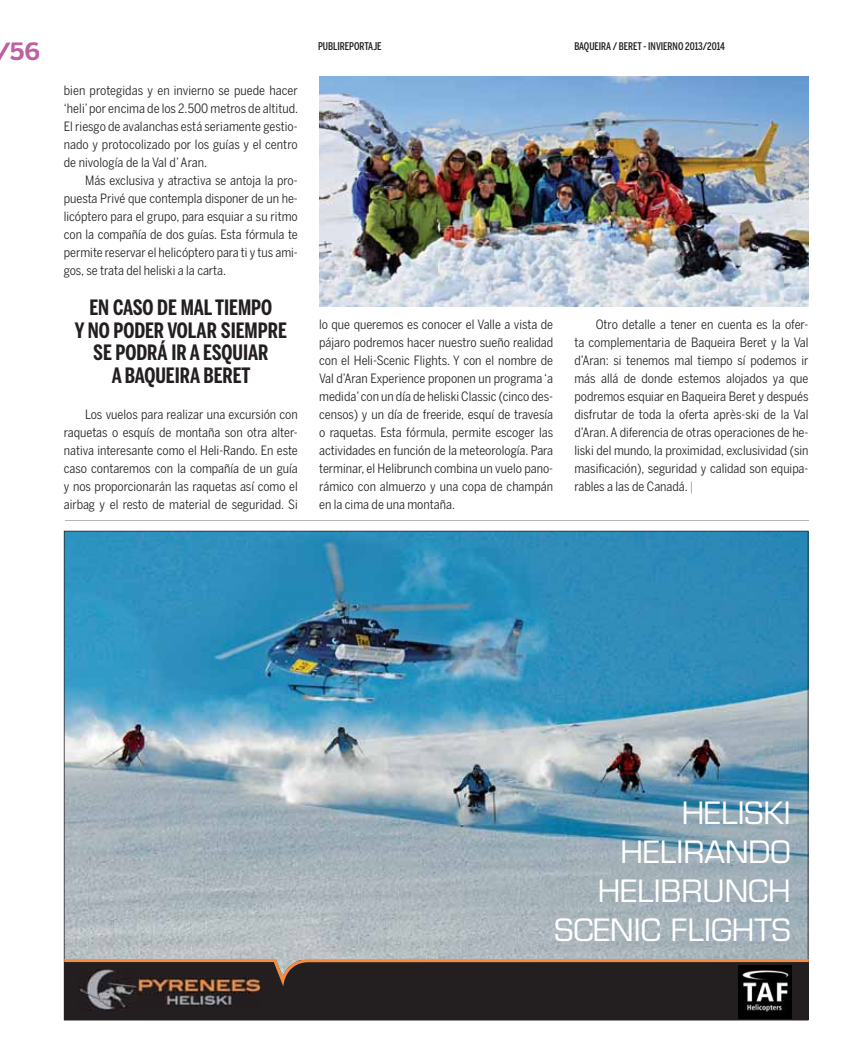
<style>
.page{position:relative;width:851px;height:1063px;background:#fff}
.page>*{position:absolute;margin:0;border:0;box-sizing:border-box;transform-origin:0 0}
.t1{font:30px/39px "Eurostile LT Std";color:#fff;text-align:right}
.t2{font:700 24px "Benton Sans";color:#bd60a5}
.t3{font:700 21px/22.5px "Benton Sans Comp";color:#231f20;text-align:center}
.t4{font:12.75px/18px "Benton Sans Cond";color:#231f20;text-align:justify}
.t5{font:500 10.65px "Benton Sans Comp";color:#231f20}
.t6{font:500 10.5px "Benton Sans Comp";color:#231f20}
.s1{color:#939598}
</style>
<div class="page">
<svg style="left:0;top:43px;width:10px;height:18px"></svg>
<img style="left:319px;top:77px;width:489px;height:229px">
<hr style="left:65px;top:520px;width:743px;height:1px;background:#b2b4b6">
<img style="left:64px;top:531px;width:744px;height:489px">
<svg style="left:64px;top:959px;width:744px;height:27px;background:#413027"></svg>
<img style="left:276px;top:959px;width:24px;height:17px">
<h2 class="t2" style="left:10px;top:43px;width:32px">56</h2>
<p class="t5" style="left:318px;top:42px;width:65px">PUBLIREPORTAJE</p>
<p class="t6" style="left:574px;top:43px;width:152px">BAQUEIRA / BERET - INVIERNO 2013/2014</p>
<p class="t4" style="left:64px;top:82px;width:236px">bien protegidas y en invierno se puede hacer ‘heli’ por encima de los 2.500 metros de altitud.<br>El riesgo de avalanchas está seriamente gestio&shy;nado y protocolizado por los guías y el centro de nivología de la Val d’ Aran.</p>
<p class="t4" style="left:64px;top:172px;width:235px;text-indent:21px">Más exclusiva y atractiva se antoja la pro&shy;puesta Privé que contempla disponer de un he&shy;licóptero para el grupo, para esquiar a su ritmo con la compañía de dos guías. Esta fórmula te permite reservar el helicóptero para ti y tus ami&shy;gos, se trata del heliski a la carta.</p>
<h3 class="t3" style="left:75px;top:298px;width:213px">EN CASO DE MAL TIEMPO<br>Y NO PODER VOLAR SIEMPRE<br>SE PODRÁ IR A ESQUIAR<br>A BAQUEIRA BERET</h3>
<p class="t4" style="left:64px;top:406px;width:235px;text-indent:21px">Los vuelos para realizar una excursión con raquetas o esquís de montaña son otra alter&shy;nativa interesante como el Heli-Rando. En este caso contaremos con la compañía de un guía y nos proporcionarán las raquetas así como el airbag y el resto de material de seguridad. Si</p>
<p class="t4" style="left:319px;top:316px;width:235px">lo que queremos es conocer el Valle a vista de pájaro podremos hacer nuestro sueño realidad con el Heli-Scenic Flights. Y con el nombre de Val d’Aran Experience proponen un programa ‘a medida’ con un día de heliski Classic (cinco des&shy;censos) y un día de freeride, esquí de travesía o raquetas. Esta fórmula, permite escoger las actividades en función de la meteorología. Para terminar, el Helibrunch combina un vuelo pano&shy;rámico con almuerzo y una copa de champán en la cima de una montaña.</p>
<p class="t4" style="left:574px;top:316px;width:235px;text-indent:21px">Otro detalle a tener en cuenta es la ofer&shy;ta complementaria de Baqueira Beret y la Val d’Aran: si tenemos mal tiempo sí podemos ir más allá de donde estemos alojados ya que podremos esquiar en Baqueira Beret y después disfrutar de toda la oferta après-ski de la Val d’Aran. A diferencia de otras operaciones de he&shy;liski del mundo, la proximidad, exclusividad (sin masificación), seguridad y calidad son equipa&shy;rables a las de Canadá. <span class="s1">|</span></p>
<h1 class="t1" style="left:554px;top:794px;width:237px">HELISKI<br>HELIRANDO<br>HELIBRUNCH<br>SCENIC FLIGHTS</h1>
</div>
